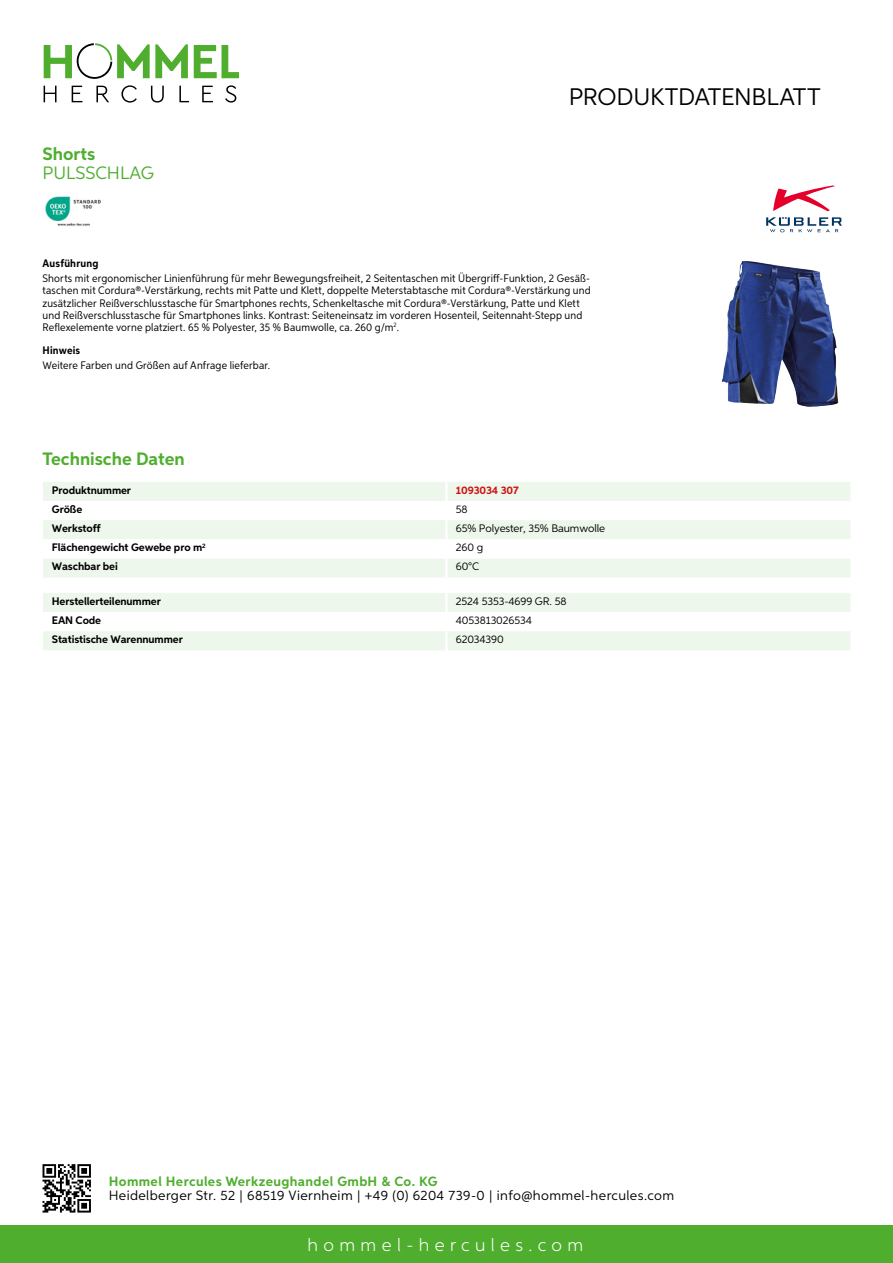
<style>
.page{position:relative;width:893px;height:1263px;background:#fff}
.page>*{position:absolute;margin:0;border:0;box-sizing:border-box;transform-origin:0 0}
.t1{font:24px "Aspira";letter-spacing:-.01em;color:#000}
.t2{font:700 18px "Aspira";color:#50ae2f}
.t3{font:300 18px "Aspira";letter-spacing:.3em;color:#fff}
.t4{font:18px "Aspira";color:#50ae2f}
.t5{font:13.5px "Aspira";letter-spacing:.03em;color:#000}
.t6{font:700 13.5px "Aspira";letter-spacing:.03em;color:#50ae2f}
.t7{font:10.95px/12px "Aspira Nar";letter-spacing:.015em;color:#000}
.t8{font:700 10.95px "Aspira";letter-spacing:-.01em;color:#000}
.t9{font:10.95px "Aspira";letter-spacing:-.01em;color:#000}
.t10{font:700 10.95px "Aspira Nar";letter-spacing:.02em;color:#000}
.t11{font:700 10.95px "Aspira";letter-spacing:-.01em;color:#cd1013}
</style>
<div class="page">
<div style="left:0;top:1226px;width:893px;height:37px;background:#50ae2f"></div>
<svg style="left:43px;top:1164px;width:48px;height:48px"></svg>
<svg style="left:194px;top:45px;width:45px;height:33px"></svg>
<svg style="left:44px;top:43px;width:144px;height:36px"></svg>
<svg style="left:44px;top:86px;width:13px;height:16px"></svg>
<svg style="left:72px;top:86px;width:10px;height:16px"></svg>
<svg style="left:96px;top:86px;width:13px;height:16px"></svg>
<svg style="left:121px;top:85px;width:16px;height:18px"></svg>
<svg style="left:151px;top:86px;width:13px;height:17px"></svg>
<svg style="left:179px;top:86px;width:10px;height:16px"></svg>
<svg style="left:202px;top:86px;width:11px;height:16px"></svg>
<svg style="left:225px;top:85px;width:11px;height:18px"></svg>
<div style="left:43px;top:482px;width:807px;height:95px;background:#eef7eb"></div>
<svg style="left:43px;top:501px;width:807px;height:57px"></svg>
<hr style="left:445px;top:482px;width:3px;height:19px;background:#fff">
<hr style="left:445px;top:501px;width:3px;height:19px;background:#fff">
<hr style="left:445px;top:520px;width:3px;height:19px;background:#fff">
<hr style="left:445px;top:539px;width:3px;height:19px;background:#fff">
<hr style="left:445px;top:558px;width:3px;height:19px;background:#fff">
<svg style="left:43px;top:593px;width:807px;height:57px"></svg>
<hr style="left:445px;top:631px;width:3px;height:19px;background:#fff">
<img style="left:45px;top:196px;width:56px;height:30px">
<img style="left:721px;top:261px;width:118px;height:146px">
<svg style="left:773px;top:185px;width:62px;height:26px"></svg>
<svg style="left:766px;top:217px;width:76px;height:15px"></svg>
<h2 class="t2" style="left:43px;top:142px;width:54px">Shorts</h2>
<h2 class="t4" style="left:43px;top:162px;width:113px">PULSSCHLAG</h2>
<h1 class="t1" style="left:569px;top:82px;width:253px">Produktdatenblatt</h1>
<p class="t10" style="left:43px;top:257px;width:58px">Ausführung</p>
<p class="t7" style="left:43px;top:273px;width:550px">Shorts mit ergonomischer Linienführung für mehr Bewegungsfreiheit, 2 Seitentaschen mit Übergriff-Funktion, 2 Gesäß&shy;taschen mit Cordura®-Verstärkung, rechts mit Patte und Klett, doppelte Meterstabtasche mit Cordura®-Verstärkung und zusätzlicher Reißverschlusstasche für Smartphones rechts, Schenkeltasche mit Cordura®-Verstärkung, Patte und Klett und Reißverschlusstasche für Smartphones links. Kontrast: Seiteneinsatz im vorderen Hosenteil, Seitennaht-Stepp und Reflexelemente vorne platziert. 65 % Polyester, 35 % Baumwolle, ca. 260 g/m<sup>2</sup>.</p>
<p class="t10" style="left:43px;top:343px;width:39px">Hinweis</p>
<p class="t7" style="left:43px;top:359px;width:229px">Weitere Farben und Größen auf Anfrage lieferbar.</p>
<h2 class="t2" style="left:43px;top:448px;width:144px">Technische Daten</h2>
<p class="t8" style="left:52px;top:483px;width:81px">Produktnummer</p>
<p class="t11" style="left:456px;top:483px;width:64px">1093034 307</p>
<p class="t8" style="left:52px;top:502px;width:32px">Größe</p>
<p class="t9" style="left:456px;top:502px;width:13px">58</p>
<p class="t8" style="left:52px;top:521px;width:50px">Werkstoff</p>
<p class="t9" style="left:456px;top:522px;width:151px">65% Polyester, 35% Baumwolle</p>
<p class="t8" style="left:52px;top:541px;width:155px">Flächengewicht Gewebe pro m<sup>2</sup></p>
<p class="t9" style="left:456px;top:541px;width:29px">260 g</p>
<p class="t8" style="left:52px;top:560px;width:68px">Waschbar bei</p>
<p class="t9" style="left:456px;top:560px;width:25px">60°C</p>
<p class="t8" style="left:52px;top:594px;width:111px">Herstellerteilenummer</p>
<p class="t9" style="left:456px;top:594px;width:112px">2524 5353-4699 GR. 58</p>
<p class="t8" style="left:52px;top:613px;width:51px">EAN Code</p>
<p class="t9" style="left:456px;top:613px;width:78px">4053813026534</p>
<p class="t8" style="left:52px;top:633px;width:132px">Statistische Warennummer</p>
<p class="t9" style="left:456px;top:633px;width:49px">62034390</p>
<p class="t6" style="left:109px;top:1172px;width:330px">Hommel Hercules Werkzeughandel GmbH &amp; Co. KG</p>
<p class="t5" style="left:109px;top:1187px;width:567px">Heidelberger Str. 52 | 68519 Viernheim | +49 (0) 6204 739-0 | info@hommel-hercules.com</p>
<h2 class="t3" style="left:307px;top:1234px;width:277px">hommel-hercules.com</h2>
</div>
